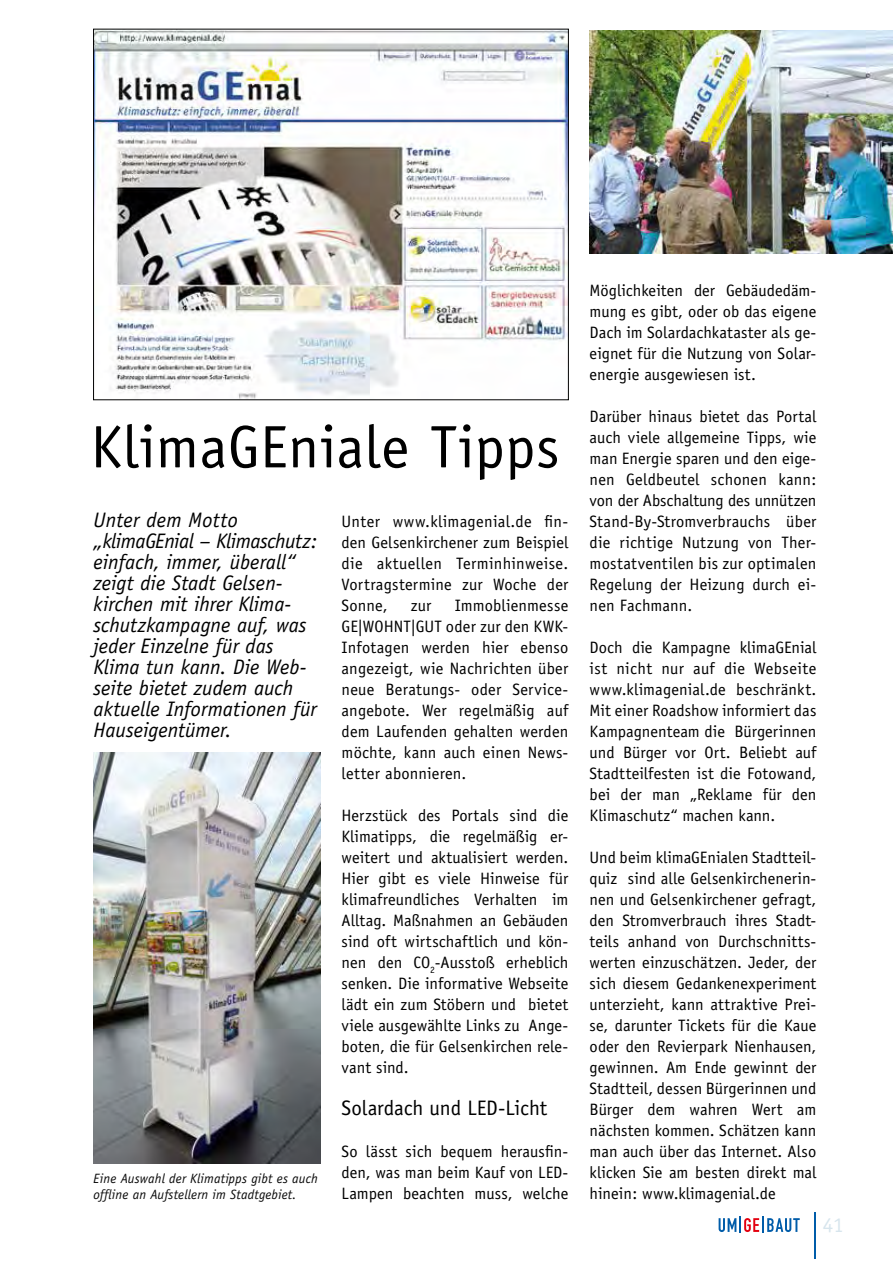
<style>
.page{position:relative;width:893px;height:1263px;background:#fff}
.page>*{position:absolute;margin:0;border:0;box-sizing:border-box;transform-origin:0 0}
.t1{font:60px "Officina Sans";letter-spacing:.01em;color:#000}
.t2{font:italic 21px/21px "Officina Sans";color:#000}
.t3{font:21px "Officina Sans";letter-spacing:-.005em;color:#000}
.t4{font:21px "Officina Sans";color:#d7e5ed}
.t5{font:16.5px/21px "Officina Sans";letter-spacing:.005em;color:#000;text-align:justify}
.t6{font:italic 13.5px/16.2px "Officina Sans";letter-spacing:.01em;color:#0a0a0a}
</style>
<div class="page">
<svg style="left:719px;top:1216px;width:81px;height:17px"></svg>
<hr style="left:814px;top:1212px;width:1px;height:47px;background:#005ca9">
<img style="left:94px;top:753px;width:226px;height:410px">
<img style="left:590px;top:31px;width:303px;height:223px">
<img style="left:95px;top:31px;width:472px;height:367px">
<h1 class="t1" style="left:90px;top:412px;width:471px">KlimaGEniale Tipps</h1>
<p class="t2" style="left:94px;top:509px;width:225px">Unter dem Motto „klimaGEnial – Klimaschutz: einfach, immer, überall“ zeigt die Stadt Gelsen&shy;kirchen mit ihrer Klima&shy;schutzkampagne auf, was jeder Einzelne für das<br>Klima tun kann. Die Web&shy;seite bietet zudem auch aktuelle Informationen für<br>Hauseigentümer.</p>
<p class="t5" style="left:342px;top:511px;width:228px">Unter www.klimagenial.de fin&shy;den Gelsenkirchener zum Beispiel die aktuellen Terminhinweise.<br>Vortragstermine zur Woche der Sonne,</p>
<p class="t5" style="left:342px;top:595px;width:228px;text-indent:113px">Immoblienmesse GE|WOHNT|GUT oder zur den KWK-Infotagen werden hier ebenso angezeigt, wie Nachrichten über neue Beratungs- oder Service&shy;angebote. Wer regelmäßig auf dem Laufenden gehalten werden möchte, kann auch einen News&shy;letter abonnieren.</p>
<p class="t5" style="left:342px;top:805px;width:228px">Herzstück des Portals sind die Klimatipps, die regelmäßig er&shy;weitert und aktualisiert werden.<br>Hier gibt es viele Hinweise für klimafreundliches Verhalten im Alltag. Maßnahmen an Gebäuden sind oft wirtschaftlich und kön&shy;nen den CO<sub>2</sub>-Ausstoß erheblich senken. Die informative Webseite lädt ein zum Stöbern und bietet viele ausgewählte Links zu Ange&shy;boten, die für Gelsenkirchen rele&shy;vant sind.</p>
<p class="t3" style="left:342px;top:1095px;width:207px">Solardach und LED-Licht</p>
<p class="t5" style="left:342px;top:1141px;width:228px">So lässt sich bequem herausfin&shy;den, was man beim Kauf von LED-Lampen beachten muss, welche</p>
<p class="t5" style="left:411px;top:595px;width:22px">zur</p>
<p class="t6" style="left:94px;top:1170px;width:226px">Eine Auswahl der Klimatipps gibt es auch offline an Aufstellern im Stadtgebiet.</p>
<p class="t5" style="left:590px;top:280px;width:228px">Möglichkeiten der Gebäudedäm&shy;mung es gibt, oder ob das eigene Dach im Solardachkataster als ge&shy;eignet für die Nutzung von Solar&shy;energie ausgewiesen ist.</p>
<p class="t5" style="left:590px;top:406px;width:228px">Darüber hinaus bietet das Portal auch viele allgemeine Tipps, wie man Energie sparen und den eige&shy;nen Geldbeutel schonen kann: von der Abschaltung des unnützen Stand-By-Stromverbrauchs über die richtige Nutzung von Ther&shy;mostatventilen bis zur optimalen Regelung der Heizung durch ei&shy;nen Fachmann.</p>
<p class="t5" style="left:590px;top:637px;width:228px">Doch die Kampagne klimaGEnial ist nicht nur auf die Webseite www.klimagenial.de beschränkt.<br>Mit einer Roadshow informiert das Kampagnenteam die Bürgerinnen und Bürger vor Ort. Beliebt auf Stadtteilfesten ist die Fotowand, bei der man „Reklame für den Klimaschutz“ machen kann.</p>
<p class="t5" style="left:590px;top:847px;width:228px">Und beim klimaGEnialen Stadtteil&shy;quiz sind alle Gelsenkirchenerin&shy;nen und Gelsenkirchener gefragt, den Stromverbrauch ihres Stadt&shy;teils anhand von Durchschnitts&shy;werten einzuschätzen. Jeder, der sich diesem Gedankenexperiment unterzieht, kann attraktive Prei&shy;se, darunter Tickets für die Kaue oder den Revierpark Nienhausen, gewinnen. Am Ende gewinnt der Stadtteil, dessen Bürgerinnen und Bürger dem wahren Wert am nächsten kommen. Schätzen kann man auch über das Internet. Also klicken Sie am besten direkt mal hinein: www.klimagenial.de</p>
<p class="t4" style="left:823px;top:1212px;width:22px">41</p>
</div>
